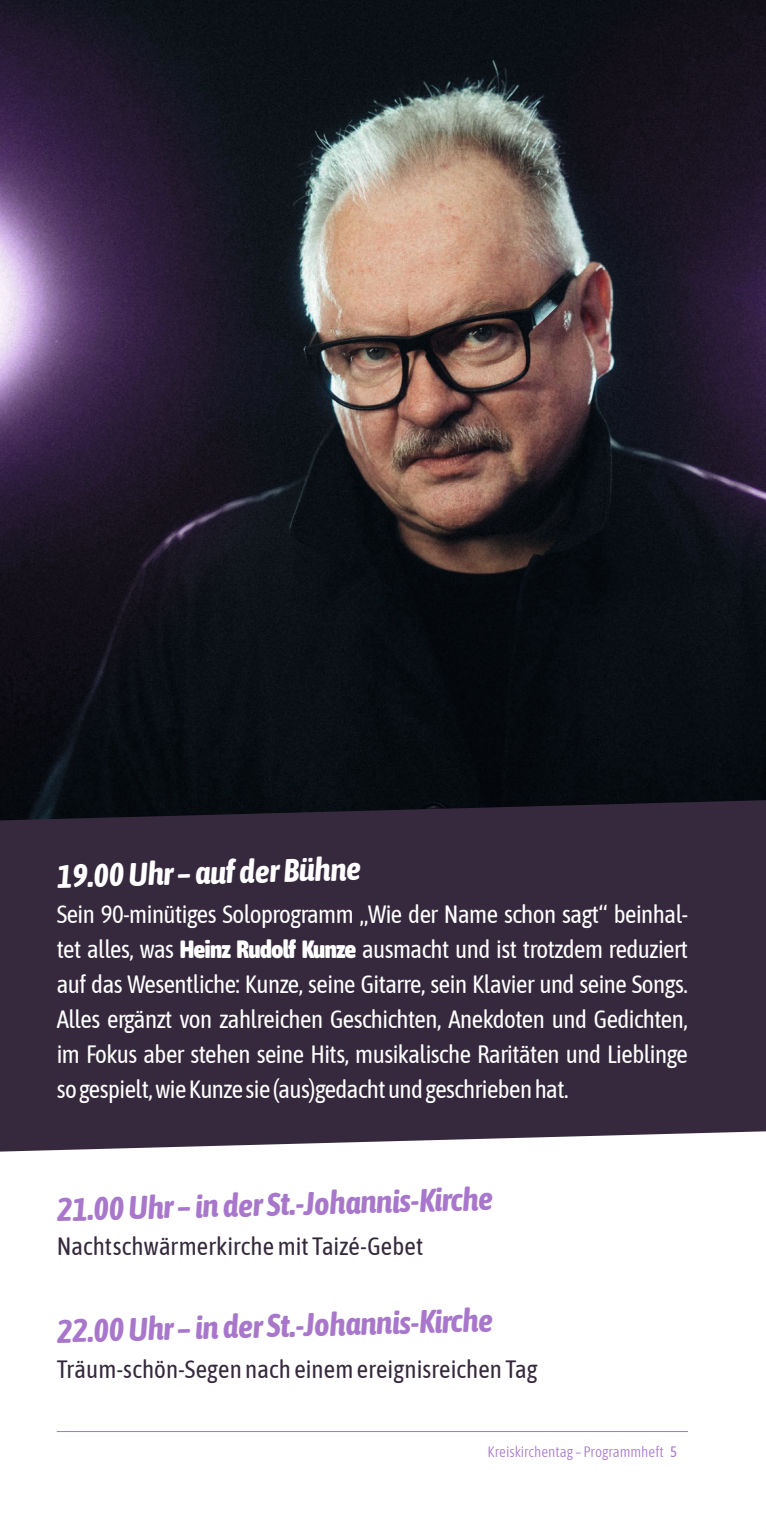
<style>
.page{position:relative;width:766px;height:1531px;background:#fff}
.page>*{position:absolute;margin:0;border:0;box-sizing:border-box;transform-origin:0 0}
.t1{font:italic 700 32.5px "Asap Condensed";color:#a877cb}
.t2{font:italic 700 32.5px "Asap Condensed";color:#fff}
.t3{font:25px/35px "Asap Condensed";letter-spacing:-.02em;color:#fff;text-align:justify}
.t4{font:25px "Asap Condensed";letter-spacing:.005em;color:#36293d}
.t5{font:300 15px "Asap Condensed";color:#a877cb}
.s1{font-weight:900}
.s2{font-weight:400}
</style>
<div class="page">
<img style="left:0;top:0;width:765px;height:800px">
<div style="left:0;top:800px;width:765px;height:331px;background:#36293d"></div>
<svg style="left:0;top:1131px;width:765px;height:301px"></svg>
<hr style="left:57px;top:1431px;width:630px;height:1px;background:#a877cb">
<h1 class="t2" style="left:56px;top:854px;width:305px;rotate:-2deg">19.00 Uhr – auf der Bühne</h1>
<p class="t3" style="left:57px;top:895px;width:632px">Sein 90-minütiges Soloprogramm „Wie der Name schon sagt“ beinhal&shy;tet alles, was <span class="s1">Heinz Rudolf Kunze</span> ausmacht und ist trotzdem reduziert auf das Wesentliche: Kunze, seine Gitarre, sein Klavier und seine Songs.<br>Alles ergänzt von zahlreichen Geschichten, Anekdoten und Gedichten, im Fokus aber stehen seine Hits, musikalische Raritäten und Lieblinge so gespielt, wie Kunze sie (aus)gedacht und geschrieben hat.</p>
<h1 class="t1" style="left:56px;top:1188px;width:437px;rotate:-2deg">21.00 Uhr – in der St.-Johannis-Kirche</h1>
<p class="t4" style="left:57px;top:1229px;width:368px">Nachtschwärmerkirche mit Taizé-Gebet</p>
<h1 class="t1" style="left:56px;top:1310px;width:437px;rotate:-2deg">22.00 Uhr – in der St.-Johannis-Kirche</h1>
<p class="t4" style="left:57px;top:1351px;width:482px">Träum-schön-Segen nach einem ereignisreichen Tag</p>
<p class="t5" style="left:487px;top:1441px;width:191px">Kreiskirchentag – Programmheft <span class="s2">5</span></p>
</div>
